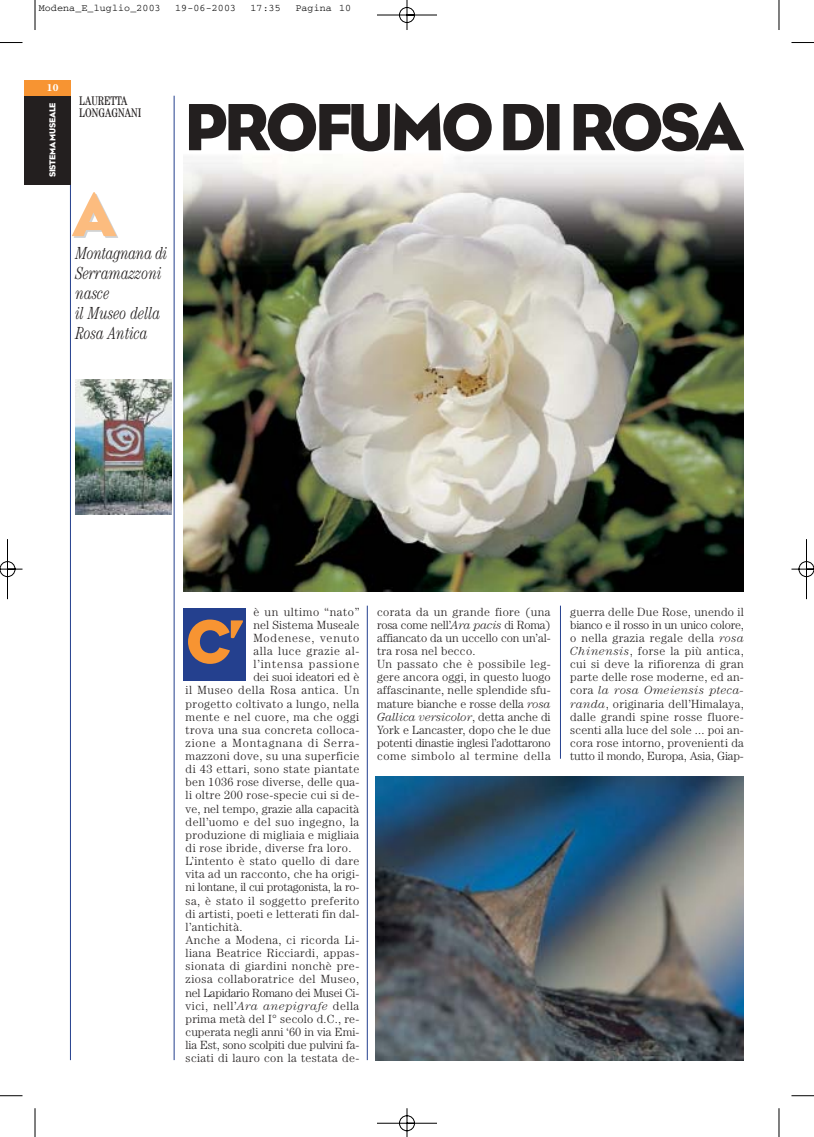
<style>
.page{position:relative;width:814px;height:1137px;background:#fff}
.page>*{position:absolute;margin:0;border:0;box-sizing:border-box;transform-origin:0 0}
.t1{font:68.12px "Eagle";letter-spacing:-.065em;color:#231f1f}
.t2{font:62.5px "Eagle";color:#f79432}
.t3{font:62.5px "Eagle";color:#fcbc7f}
.t4{font:italic 300 condensed 17.5px/20px "Century";color:#231f1f;scale:.9 1}
.t5{font:condensed 12.5px/12.5px "Century";color:#231f1f;scale:.9 1}
.t6{font:300 11.88px/13.1px "Century";letter-spacing:.025em;color:#231f1f}
.t7{font:300 11.88px "Century";letter-spacing:.045em;color:#231f1f}
.t8{font:300 11.88px "Century";letter-spacing:.065em;color:#231f1f}
.t9{font:300 11.88px "Century";letter-spacing:-.02em;color:#231f1f}
.t10{font:300 11.88px "Century";letter-spacing:-.015em;color:#231f1f}
.t11{font:300 11.88px "Century";letter-spacing:.005em;color:#231f1f}
.t12{font:300 11.88px "Century";letter-spacing:-.025em;color:#231f1f}
.t13{font:300 11.88px "Century";color:#231f1f}
.t14{font:300 11.88px "Century";letter-spacing:-.005em;color:#231f1f}
.t15{font:300 11.88px "Century";letter-spacing:.05em;color:#231f1f}
.t16{font:300 11.88px "Century";letter-spacing:.075em;color:#231f1f}
.t17{font:10px "Courier";letter-spacing:.01em;color:#000}
.t18{font:700 10px "Century";color:#fff}
.t19{font:8.75px "Eagle";letter-spacing:-.035em;color:#fff}
.s1{font-style:italic}
</style>
<div class="page">
<img style="left:0;top:0;width:814px;height:1136px">
<p class="t17" style="left:39px;top:5px;width:123px">Modena_E_luglio_2003</p>
<p class="t17" style="left:175px;top:5px;width:62px">19-06-2003</p>
<p class="t17" style="left:250px;top:5px;width:32px">17:35</p>
<p class="t17" style="left:295px;top:5px;width:57px">Pagina 10</p>
<p class="t18" style="left:47px;top:84px;width:13px">10</p>
<p class="t19" style="left:50px;top:177px;width:76px;rotate:-90deg">SISTEMA MUSEALE</p>
<p class="t5" style="left:79px;top:95px;width:71px">LAURETTA<br>LONGAGNANI</p>
<h2 class="t3" style="left:72px;top:198px;width:46px">A</h2>
<h3 class="t4" style="left:76px;top:245px;width:104px">Montagnana di<br>Serramazzoni nasce<br>il Museo della<br>Rosa Antica</h3>
<h1 class="t1" style="left:184px;top:109px;width:561px">PROFUMO DI ROSA</h1>
<p class="t7" style="left:253px;top:607px;width:107px">è un ultimo “nato”</p>
<p class="t6" style="left:253px;top:619px;width:107px">nel Sistema Museale</p>
<p class="t8" style="left:253px;top:633px;width:107px">Modenese, venuto</p>
<p class="t15" style="left:253px;top:646px;width:107px">alla luce grazie al-</p>
<p class="t16" style="left:253px;top:660px;width:107px">l’intensa passione</p>
<p class="t14" style="left:253px;top:673px;width:107px">dei suoi ideatori ed è</p>
<p class="t7" style="left:186px;top:686px;width:175px">il Museo della Rosa antica. Un</p>
<p class="t6" style="left:186px;top:697px;width:175px">progetto coltivato a lungo, nella</p>
<p class="t6" style="left:186px;top:711px;width:175px">mente e nel cuore, ma che oggi</p>
<p class="t6" style="left:186px;top:724px;width:175px">trova una sua concreta colloca-</p>
<p class="t8" style="left:186px;top:738px;width:175px">zione a Montagnana di Serra-</p>
<p class="t6" style="left:186px;top:750px;width:175px">mazzoni dove, su una superficie</p>
<p class="t6" style="left:186px;top:763px;width:175px">di 43 ettari, sono state piantate</p>
<p class="t6" style="left:186px;top:776px;width:175px">ben 1036 rose diverse, delle qua-</p>
<p class="t6" style="left:186px;top:789px;width:175px">li oltre 200 rose-specie cui si de-</p>
<p class="t11" style="left:186px;top:804px;width:175px">ve, nel tempo, grazie alla capacità</p>
<p class="t6" style="left:186px;top:816px;width:175px">dell’uomo e del suo ingegno, la</p>
<p class="t6" style="left:186px;top:829px;width:175px">produzione di migliaia e migliaia</p>
<p class="t6" style="left:186px;top:842px;width:167px">di rose ibride, diverse fra loro.</p>
<p class="t6" style="left:186px;top:855px;width:175px">L’intento è stato quello di dare</p>
<p class="t6" style="left:186px;top:868px;width:175px">vita ad un racconto, che ha origi-</p>
<p class="t9" style="left:186px;top:883px;width:175px">ni lontane, il cui protagonista, la ro-</p>
<p class="t6" style="left:186px;top:894px;width:175px">sa, è stato il soggetto preferito</p>
<p class="t6" style="left:186px;top:907px;width:175px">di artisti, poeti e letterati fin dal-</p>
<p class="t6" style="left:186px;top:921px;width:58px">l’antichità.</p>
<p class="t6" style="left:186px;top:934px;width:175px">Anche a Modena, ci ricorda Li-</p>
<p class="t6" style="left:186px;top:947px;width:175px">liana Beatrice Ricciardi, appas-</p>
<p class="t6" style="left:186px;top:960px;width:175px">sionata di giardini nonchè pre-</p>
<p class="t6" style="left:186px;top:973px;width:175px">ziosa collaboratrice del Museo,</p>
<p class="t12" style="left:186px;top:988px;width:175px">nel Lapidario Romano dei Musei Ci-</p>
<p class="t6" style="left:186px;top:999px;width:175px">vici, nell’<span class="s1">Ara anepigrafe</span> della</p>
<p class="t6" style="left:186px;top:1012px;width:175px">prima metà del I° secolo d.C., re-</p>
<p class="t13" style="left:186px;top:1027px;width:175px">cuperata negli anni ‘60 in via Emi-</p>
<p class="t10" style="left:186px;top:1040px;width:175px">lia Est, sono scolpiti due pulvini fa-</p>
<p class="t6" style="left:186px;top:1052px;width:175px">sciati di lauro con la testata de-</p>
<h2 class="t2" style="left:185px;top:624px;width:60px">C’</h2>
<p class="t6" style="left:377px;top:606px;width:175px">corata da un grande fiore (una rosa come nell’<span class="s1">Ara pacis</span> di Roma) affiancato da un uccello con un’al&shy;tra rosa nel becco.<br>Un passato che è possibile leg&shy;gere ancora oggi, in questo luogo affascinante, nelle splendide sfu&shy;mature bianche e rosse della <span class="s1">rosa<br>Gallica versicolor</span>, detta anche di<br>York e Lancaster, dopo che le due potenti dinastie inglesi l’adottarono come simbolo al termine della</p>
<p class="t6" style="left:570px;top:606px;width:175px;text-align:justify">guerra delle Due Rose, unendo il bianco e il rosso in un unico colore, o nella grazia regale della <span class="s1">rosa Chinensis</span>, forse la più antica, cui si deve la rifiorenza di gran parte delle rose moderne, ed an&shy;cora <span class="s1">la rosa Omeiensis pteca&shy;randa</span>, originaria dell’Himalaya, dalle grandi spine rosse fluore&shy;scenti alla luce del sole ... poi an&shy;cora rose intorno, provenienti da tutto il mondo, Europa, Asia, Giap-</p>
</div>
